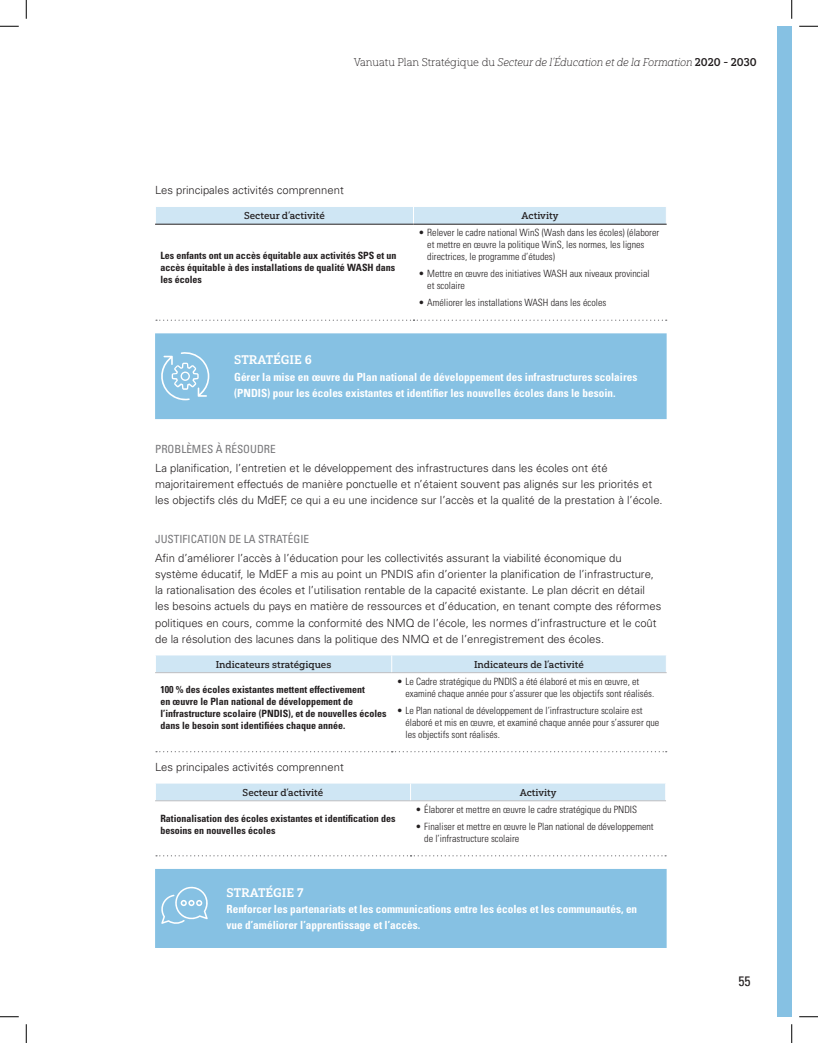
<style>
.page{position:relative;width:818px;height:1043px;background:#fff}
.page>*{position:absolute;margin:0;border:0;box-sizing:border-box;transform-origin:0 0}
.t1{font:condensed 13.75px "Univers LT Std";color:#231f20}
.Strategy{font:12.5px "Yorkten Slab Nor Bol";color:#fff}
.Body{font:300 11.25px/16.2px "Univers LT Std";color:#231f20}
.Strategy-2{font:700 condensed 11.25px/16.2px "Univers LT Std";color:#fff}
.t2{font:11.25px "Yorkten Slab Nor Thi It";color:#231f20}
.Heading_5{font:condensed 11.25px "Univers LT Std";color:#77777a}
.t3{font:300 condensed 10px/12px "Univers LT Std";color:#231f20}
.Table_Highlight{font:700 condensed 10px/12px "Univers LT Std";color:#231f20}
.Table_Header{font:10px "Yorkten Slab Nor Med";color:#231f20}
.s1{font-family:"Yorkten Slab Nor Thi"}
.s2{font-family:"Yorkten Slab Nor Dem"}
</style>
<div class="page">
<div style="left:776px;top:26px;width:15px;height:990px;background:#86c1e3"></div>
<svg style="left:156px;top:319px;width:510px;height:2px"></svg>
<div style="left:155px;top:207px;width:512px;height:17px;background:#cfe6f4"></div>
<hr style="left:155px;top:224px;width:258px;height:1px;background:#231f20">
<hr style="left:413px;top:224px;width:253px;height:1px;background:#231f20">
<div style="left:155px;top:333px;width:511px;height:86px;background:#86c1e3"></div>
<svg style="left:159px;top:351px;width:50px;height:49px;background:#9bcce7"></svg>
<svg style="left:156px;top:672px;width:510px;height:2px"></svg>
<div style="left:156px;top:655px;width:510px;height:17px;background:#cfe6f4"></div>
<hr style="left:155px;top:672px;width:236px;height:1px;background:#bcbdc0">
<hr style="left:392px;top:672px;width:274px;height:1px;background:#bcbdc0">
<svg style="left:156px;top:751px;width:510px;height:1px"></svg>
<svg style="left:155px;top:783px;width:511px;height:73px"></svg>
<div style="left:155px;top:869px;width:511px;height:79px;background:#86c1e3"></div>
<svg style="left:160px;top:884px;width:50px;height:40px;background:#99cae7"></svg>
<svg style="left:0;top:25px;width:19px;height:2px"></svg>
<svg style="left:799px;top:25px;width:19px;height:2px"></svg>
<svg style="left:0;top:1016px;width:19px;height:1px"></svg>
<svg style="left:799px;top:1016px;width:19px;height:1px"></svg>
<svg style="left:25px;top:0;width:2px;height:19px"></svg>
<svg style="left:25px;top:1024px;width:2px;height:18px"></svg>
<svg style="left:791px;top:0;width:1px;height:19px"></svg>
<svg style="left:791px;top:1024px;width:1px;height:18px"></svg>
<p class="t2" style="left:353px;top:56px;width:404px"><span class="s1">Vanuatu Plan Stratégique du</span> Secteur de l’Éducation et de la Formation <span class="s2">2020 - 2030</span></p>
<p class="Body" style="left:155px;top:182px;width:190px">Les principales activités comprennent</p>
<p class="Table_Header" style="left:244px;top:210px;width:82px">Secteur d’activité</p>
<p class="Table_Header" style="left:521px;top:210px;width:38px">Activity</p>
<p class="Table_Highlight" style="left:160px;top:250px;width:238px">Les enfants ont un accès équitable aux activités SPS et un accès équitable à des installations de qualité WASH dans les écoles</p>
<p class="t3" style="left:427px;top:227px;width:233px;text-indent:-9px">• Relever le cadre national WinS (Wash dans les écoles) (élaborer et mettre en œuvre la politique WinS, les normes, les lignes directrices, le programme d’études)</p>
<p class="t3" style="left:427px;top:268px;width:224px;text-indent:-9px">• Mettre en œuvre des initiatives WASH aux niveaux provincial et scolaire</p>
<p class="t3" style="left:418px;top:297px;width:189px">• Améliorer les installations WASH dans les écoles</p>
<p class="Strategy" style="left:234px;top:352px;width:79px">STRATÉGIE 6</p>
<p class="Strategy-2" style="left:234px;top:368px;width:405px">Gérer la mise en œuvre du Plan national de développement des infrastructures scolaires (PNDIS) pour les écoles existantes et identifier les nouvelles écoles dans le besoin.</p>
<p class="Heading_5" style="left:155px;top:442px;width:122px">PROBLÈMES À RÉSOUDRE</p>
<p class="Body" style="left:155px;top:459px;width:509px">La planification, l’entretien et le développement des infrastructures dans les écoles ont été majoritairement effectués de manière ponctuelle et n’étaient souvent pas alignés sur les priorités et les objectifs clés du MdEF, ce qui a eu une incidence sur l’accès et la qualité de la prestation à l’école.</p>
<p class="Heading_5" style="left:155px;top:532px;width:155px">JUSTIFICATION DE LA STRATÉGIE</p>
<p class="Body" style="left:155px;top:549px;width:508px">Afin d’améliorer l’accès à l’éducation pour les collectivités assurant la viabilité économique du système éducatif, le MdEF a mis au point un PNDIS afin d’orienter la planification de l’infrastructure, la rationalisation des écoles et l’utilisation rentable de la capacité existante. Le plan décrit en détail les besoins actuels du pays en matière de ressources et d’éducation, en tenant compte des réformes politiques en cours, comme la conformité des NMQ de l’école, les normes d’infrastructure et le coût de la résolution des lacunes dans la politique des NMQ et de l’enregistrement des écoles.</p>
<p class="Table_Header" style="left:216px;top:658px;width:117px">Indicateurs stratégiques</p>
<p class="Table_Header" style="left:474px;top:658px;width:111px">Indicateurs de l’activité</p>
<p class="Table_Highlight" style="left:160px;top:683px;width:228px">100 % des écoles existantes mettent effectivement<br>en œuvre le Plan national de développement de l’infrastructure scolaire (PNDIS), et de nouvelles écoles dans le besoin sont identifiées chaque année.</p>
<p class="t3" style="left:405px;top:675px;width:250px;text-indent:-9px">• Le Cadre stratégique du PNDIS a été élaboré et mis en œuvre, et examiné chaque année pour s’assurer que les objectifs sont réalisés.</p>
<p class="t3" style="left:405px;top:704px;width:255px;text-indent:-9px">• Le Plan national de développement de l’infrastructure scolaire est élaboré et mis en œuvre, et examiné chaque année pour s’assurer que les objectifs sont réalisés.</p>
<p class="Body" style="left:155px;top:759px;width:190px">Les principales activités comprennent</p>
<p class="Table_Header" style="left:242px;top:786px;width:82px">Secteur d’activité</p>
<p class="Table_Header" style="left:519px;top:786px;width:38px">Activity</p>
<p class="Table_Highlight" style="left:160px;top:812px;width:236px">Rationalisation des écoles existantes et identification des besoins en nouvelles écoles</p>
<p class="t3" style="left:415px;top:803px;width:223px">• Élaborer et mettre en œuvre le cadre stratégique du PNDIS</p>
<p class="t3" style="left:424px;top:820px;width:231px;text-indent:-9px">• Finaliser et mettre en œuvre le Plan national de développement de l’infrastructure scolaire</p>
<p class="Strategy" style="left:226px;top:884px;width:78px">STRATÉGIE 7</p>
<p class="Strategy-2" style="left:226px;top:900px;width:412px">Renforcer les partenariats et les communications entre les écoles et les communautés, en vue d’améliorer l’apprentissage et l’accès.</p>
<p class="t1" style="left:738px;top:972px;width:14px">55</p>
</div>
